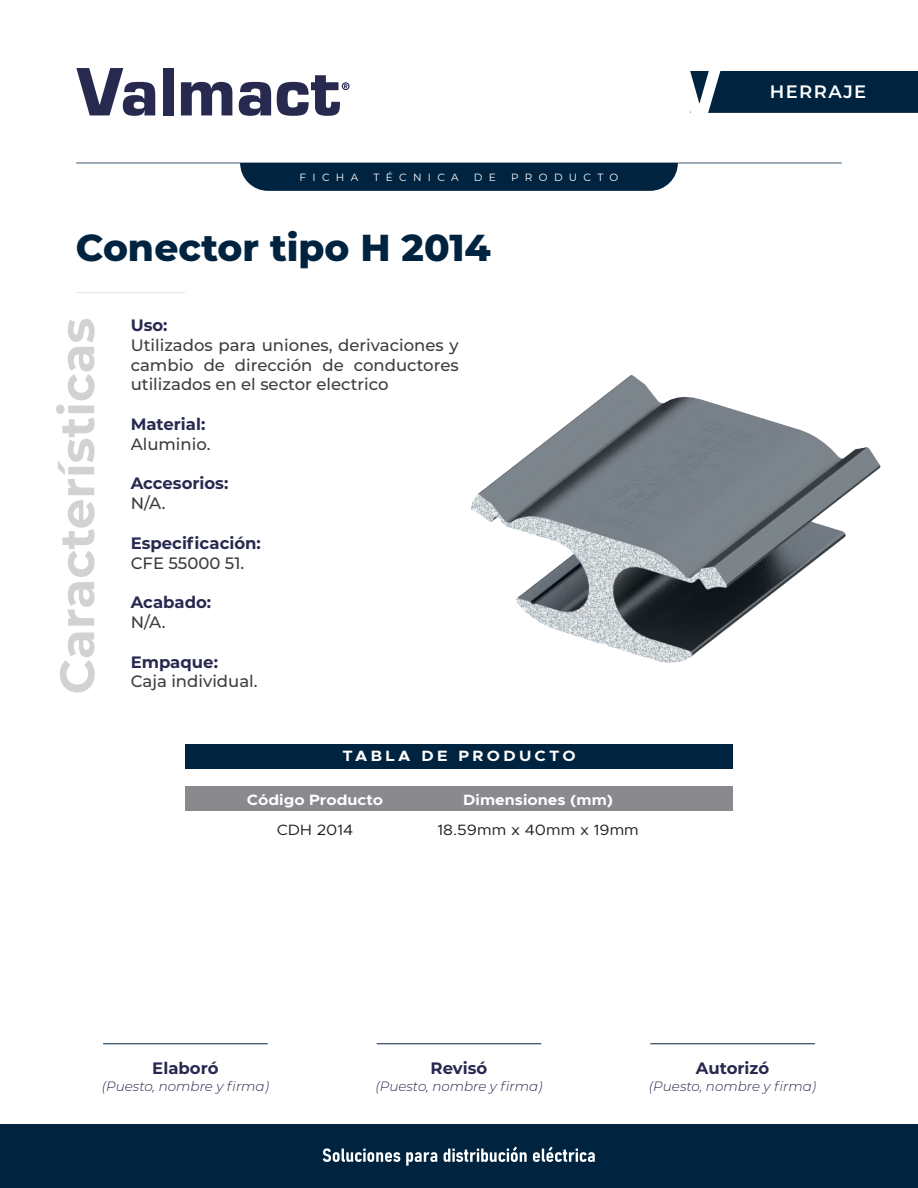
<style>
.page{position:relative;width:918px;height:1188px;background:#fff}
.page>*{position:absolute;margin:0;border:0;box-sizing:border-box;transform-origin:0 0}
.t1{font:800 37.5px "Montserrat";color:#002340}
.t2{font:600 18px "Montserrat";letter-spacing:.075em;color:#fff}
.t3{font:500 16.5px/19.8px "Montserrat";color:#3e3e3f;text-align:justify}
.t4{font:700 16.5px "Montserrat";color:#28294f}
.t5{font:700 15px "Metropolis";color:#fff;scale:1.09 1}
.t6{font:15px "Metropolis";color:#231f20;scale:1.09 1}
.t7{font:700 15px "Metropolis";letter-spacing:.2em;color:#fff;scale:1.09 1}
.t8{font:italic 300 13.5px "Montserrat";color:#28294f}
.t9{font:10.5px "Montserrat";letter-spacing:.6em;color:#fff}
</style>
<div class="page">
<hr style="left:103px;top:1043px;width:164px;height:1px;background:#002340">
<hr style="left:377px;top:1043px;width:164px;height:1px;background:#002340">
<hr style="left:651px;top:1043px;width:164px;height:1px;background:#002340">
<svg style="left:60px;top:633px;width:35px;height:59px"></svg>
<svg style="left:56px;top:319px;width:39px;height:307px"></svg>
<div style="left:185px;top:744px;width:548px;height:24px;background:#002340"></div>
<div style="left:185px;top:786px;width:548px;height:24px;background:#8a8a8e"></div>
<svg style="left:76px;top:68px;width:79px;height:48px"></svg>
<div style="left:163px;top:68px;width:10px;height:47px;background:#28294f"></div>
<svg style="left:181px;top:82px;width:51px;height:33px"></svg>
<svg style="left:239px;top:82px;width:32px;height:34px"></svg>
<svg style="left:277px;top:75px;width:73px;height:41px"></svg>
<svg style="left:690px;top:71px;width:228px;height:42px"></svg>
<hr style="left:76px;top:163px;width:766px;height:1px;background:#002340">
<svg style="left:76px;top:292px;width:109px;height:1px"></svg>
<div style="left:240px;top:163px;width:438px;height:28px;background:#002340"></div>
<div style="left:0;top:1124px;width:918px;height:64px;background:#002340"></div>
<svg style="left:323px;top:1148px;width:77px;height:14px"></svg>
<svg style="left:406px;top:1152px;width:31px;height:14px"></svg>
<svg style="left:444px;top:1147px;width:83px;height:15px"></svg>
<svg style="left:533px;top:1147px;width:62px;height:15px"></svg>
<img style="left:471px;top:375px;width:410px;height:288px">
<p class="t9" style="left:300px;top:170px;width:60px">FICHA</p>
<p class="t9" style="left:374px;top:170px;width:86px">TÉCNICA</p>
<p class="t9" style="left:474px;top:170px;width:23px">D E</p>
<p class="t9" style="left:511px;top:170px;width:109px">PRODUCTO</p>
<h1 class="t1" style="left:76px;top:220px;width:416px">Conector tipo H 2014</h1>
<p class="t4" style="left:131px;top:313px;width:38px">Uso:</p>
<p class="t3" style="left:131px;top:334px;width:330px">Utilizados para uniones, derivaciones y cambio de dirección de conductores utilizados en el sector electrico</p>
<p class="t4" style="left:131px;top:412px;width:76px">Material:</p>
<p class="t3" style="left:131px;top:433px;width:81px">Aluminio.</p>
<p class="t4" style="left:131px;top:472px;width:99px">Accesorios:</p>
<p class="t3" style="left:131px;top:493px;width:36px">N/A.</p>
<p class="t4" style="left:131px;top:531px;width:132px">Especificación:</p>
<p class="t3" style="left:131px;top:552px;width:115px">CFE 55000 51.</p>
<p class="t4" style="left:131px;top:590px;width:82px">Acabado:</p>
<p class="t3" style="left:131px;top:612px;width:36px">N/A.</p>
<p class="t4" style="left:131px;top:650px;width:89px">Empaque:</p>
<p class="t3" style="left:131px;top:671px;width:128px">Caja individual.</p>
<p class="t7" style="left:342px;top:746px;width:216px">TABLA DE PRODUCTO</p>
<p class="t5" style="left:247px;top:791px;width:127px">Código Producto</p>
<p class="t6" style="left:277px;top:821px;width:72px">CDH 2014</p>
<p class="t5" style="left:463px;top:791px;width:139px">Dimensiones (mm)</p>
<p class="t6" style="left:437px;top:821px;width:186px">18.59mm x 40mm x 19mm</p>
<p class="t2" style="left:770px;top:79px;width:98px">HERRAJE</p>
<p class="t4" style="left:152px;top:1057px;width:68px">Elaboró</p>
<p class="t8" style="left:102px;top:1077px;width:169px">(Puesto, nombre y firma)</p>
<p class="t4" style="left:431px;top:1057px;width:58px">Revisó</p>
<p class="t8" style="left:375px;top:1077px;width:169px">(Puesto, nombre y firma)</p>
<p class="t4" style="left:696px;top:1057px;width:75px">Autorizó</p>
<p class="t8" style="left:649px;top:1077px;width:169px">(Puesto, nombre y firma)</p>
</div>
